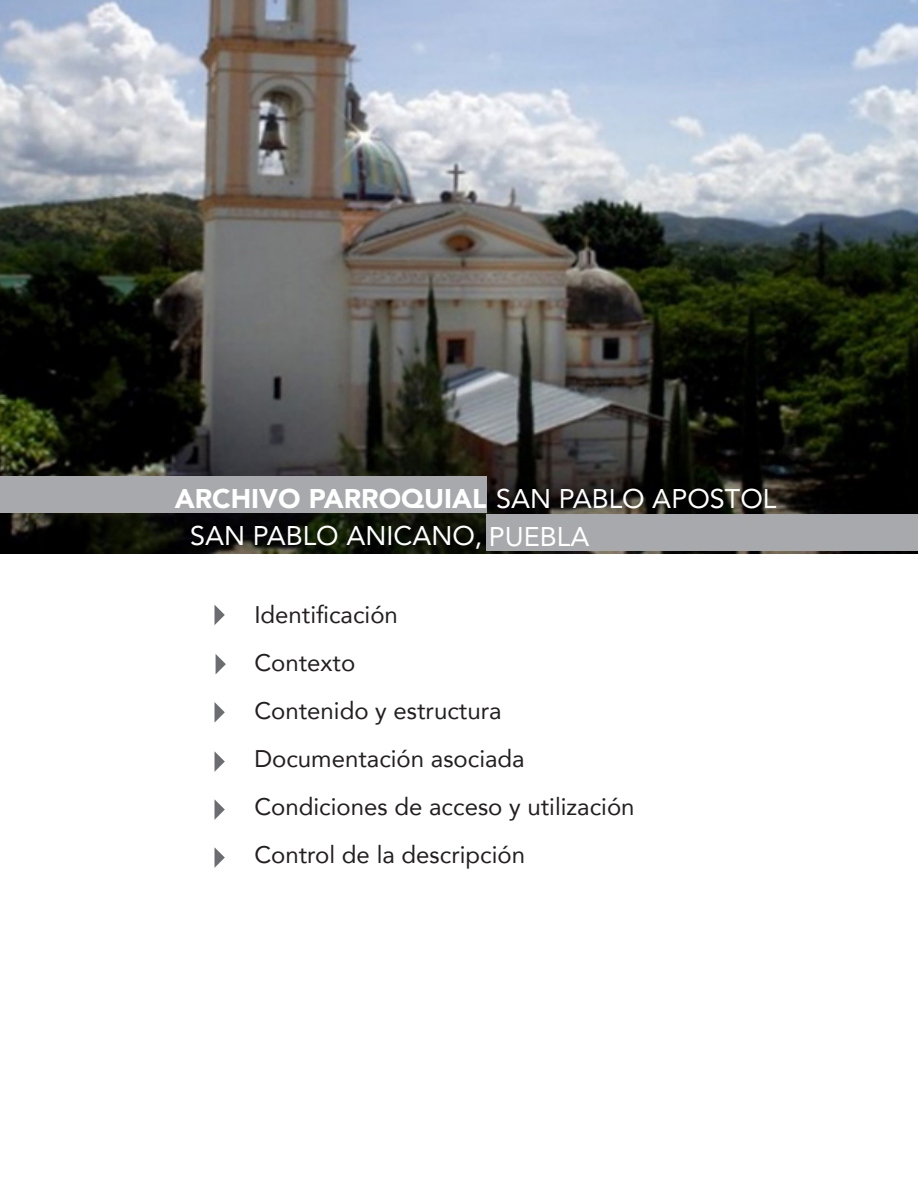
<style>
.page{position:relative;width:918px;height:1188px;background:#fff}
.page>*{position:absolute;margin:0;border:0;box-sizing:border-box;transform-origin:0 0}
.TIPO_DE_ARCHIVO{font:900 27px "Avenir";color:#fff}
.TITULO_NOMBRE_DEL_AR{font:27px "Avenir";color:#fff}
.MENÚ{font:24px "Avenir";color:#231f20}
.s1{font-weight:400}
</style>
<div class="page">
<img style="left:0;top:0;width:918px;height:553px">
<svg style="left:215px;top:605px;width:10px;height:20px"></svg>
<svg style="left:216px;top:654px;width:10px;height:20px"></svg>
<svg style="left:215px;top:702px;width:10px;height:20px"></svg>
<svg style="left:215px;top:752px;width:10px;height:19px"></svg>
<svg style="left:215px;top:800px;width:10px;height:19px"></svg>
<svg style="left:215px;top:848px;width:10px;height:19px"></svg>
<div style="left:487px;top:515px;width:431px;height:36px;background:#a8a9ad"></div>
<div style="left:0;top:476px;width:487px;height:36px;background:#a8a9ad"></div>
<p class="TIPO_DE_ARCHIVO" style="left:175px;top:476px;width:603px">ARCHIVO PARROQUIAL <span class="s1">SAN PABLO APOSTOL</span></p>
<p class="TITULO_NOMBRE_DEL_AR" style="left:190px;top:514px;width:401px">SAN PABLO ANICANO, PUEBLA</p>
<p class="MENÚ" style="left:254px;top:596px;width:145px">Identificación</p>
<p class="MENÚ" style="left:254px;top:644px;width:102px">Contexto</p>
<p class="MENÚ" style="left:254px;top:692px;width:249px">Contenido y estructura</p>
<p class="MENÚ" style="left:254px;top:740px;width:272px">Documentación asociada</p>
<p class="MENÚ" style="left:254px;top:788px;width:382px">Condiciones de acceso y utilización</p>
<p class="MENÚ" style="left:254px;top:836px;width:272px">Control de la descripción</p>
</div>
